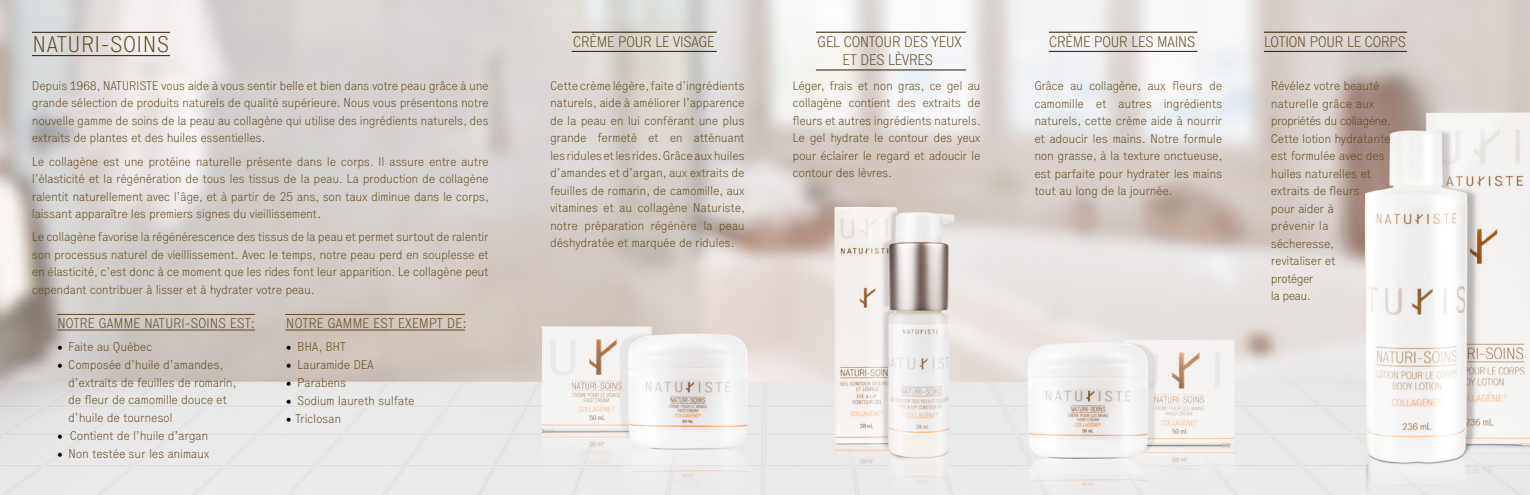
<style>
.page{position:relative;width:1530px;height:495px;background:#fff}
.page>*{position:absolute;margin:0;border:0;box-sizing:border-box;transform-origin:0 0}
.t1{font:100 22.38px "Executive 35";letter-spacing:-.01em;color:#5e471e}
.t2{font:100 15px/18px "Executive 35";letter-spacing:-.05em;color:#5e471e;text-align:center}
.t3{font:100 13.75px "Executive 35";letter-spacing:-.025em;color:#5e471e}
.t4{font:100 12.5px/17.5px "Executive 35";letter-spacing:-.025em;color:#5e471e;text-align:justify}
.s1{font-family:"Minion Pro";font-weight:400;font-size:15px;color:#000}
</style>
<div class="page">
<img style="left:0;top:0;width:1530px;height:495px">
<hr style="left:816px;top:32px;width:150px;height:1px;background:#281a00">
<hr style="left:816px;top:70px;width:150px;height:1px;background:#281a00">
<hr style="left:572px;top:32px;width:145px;height:1px;background:#281a00">
<hr style="left:572px;top:51px;width:145px;height:1px;background:#281a00">
<hr style="left:1049px;top:32px;width:148px;height:1px;background:#281a00">
<hr style="left:1049px;top:51px;width:148px;height:1px;background:#281a00">
<hr style="left:1264px;top:32px;width:143px;height:1px;background:#281a00">
<hr style="left:1264px;top:51px;width:143px;height:1px;background:#281a00">
<hr style="left:32px;top:32px;width:138px;height:1px;background:#281a00">
<hr style="left:32px;top:55px;width:138px;height:1px;background:#281a00">
<hr style="left:57px;top:314px;width:198px;height:1px;background:#5e471e">
<hr style="left:285px;top:314px;width:180px;height:1px;background:#5e471e">
<hr style="left:57px;top:330px;width:198px;height:1px;background:#5e471e">
<hr style="left:285px;top:330px;width:180px;height:1px;background:#5e471e">
<h1 class="t1" style="left:32px;top:30px;width:139px">NATURI-SOINS</h1>
<p class="t2" style="left:573px;top:33px;width:144px">CRÈME POUR LE VISAGE</p>
<p class="t2" style="left:1049px;top:33px;width:148px">CRÈME POUR LES MAINS</p>
<p class="t2" style="left:1264px;top:33px;width:144px">LOTION POUR LE CORPS</p>
<p class="t2" style="left:817px;top:33px;width:146px">GEL CONTOUR DES YEUX<br>ET DES LÈVRES</p>
<p class="t4" style="left:32px;top:77px;width:458px">Depuis 1968, NATURISTE vous aide à vous sentir belle et bien dans votre peau grâce à une grande sélection de produits naturels de qualité supérieure. Nous vous présentons notre nouvelle gamme de soins de la peau au collagène qui utilise des ingrédients naturels, des extraits de plantes et des huiles essentielles.</p>
<p class="t4" style="left:32px;top:152px;width:459px">Le collagène est une protéine naturelle présente dans le corps. Il assure entre autre l’élasticité et la régénération de tous les tissus de la peau. La production de collagène ralentit naturellement avec l’âge, et à partir de 25 ans, son taux diminue dans le corps, laissant apparaître les premiers signes du vieillissement.</p>
<p class="t4" style="left:32px;top:228px;width:458px">Le collagène favorise la régénérescence des tissus de la peau et permet surtout de ralentir son processus naturel de vieillissement. Avec le temps, notre peau perd en souplesse et en élasticité, c’est donc à ce moment que les rides font leur apparition. Le collagène peut cependant contribuer à lisser et à hydrater votre peau.</p>
<p class="t3" style="left:57px;top:314px;width:200px">NOTRE GAMME NATURI-SOINS EST:</p>
<p class="t4" style="left:57px;top:338px;width:97px"><span class="s1">•</span> Faite au Québec</p>
<p class="t4" style="left:68px;top:356px;width:170px;text-align:left;text-indent:-11px"><span class="s1">•</span> Composée d’huile d’amandes, d’extraits de feuilles de romarin, de fleur de camomille douce et d’huile de tournesol</p>
<p class="t4" style="left:57px;top:427px;width:153px"><span class="s1">•</span> Contient de l’huile d’argan</p>
<p class="t4" style="left:57px;top:445px;width:154px"><span class="s1">•</span> Non testée sur les animaux</p>
<p class="t3" style="left:286px;top:314px;width:183px">NOTRE GAMME EST EXEMPT DE:</p>
<p class="t4" style="left:286px;top:338px;width:62px"><span class="s1">•</span> BHA, BHT</p>
<p class="t4" style="left:286px;top:356px;width:89px"><span class="s1">•</span> Lauramide DEA</p>
<p class="t4" style="left:286px;top:374px;width:62px"><span class="s1">•</span> Parabens</p>
<p class="t4" style="left:286px;top:392px;width:130px"><span class="s1">•</span> Sodium laureth sulfate</p>
<p class="t4" style="left:286px;top:410px;width:57px"><span class="s1">•</span> Triclosan</p>
<p class="t4" style="left:550px;top:77px;width:197px">Cette crème légère, faite d’ingrédients naturels, aide à améliorer l’apparence de la peau en lui conférant une plus grande fermeté et en atténuant les ridules et les rides. Grâce aux huiles d’amandes et d’argan, aux extraits de feuilles de romarin, de camomille, aux vitamines et au collagène Naturiste, notre préparation régénère la peau déshydratée et marquée de ridules.</p>
<p class="t4" style="left:793px;top:77px;width:190px">Léger, frais et non gras, ce gel au collagène contient des extraits de fleurs et autres ingrédients naturels.<br>Le gel hydrate le contour des yeux pour éclairer le regard et adoucir le contour des lèvres.</p>
<p class="t4" style="left:1271px;top:77px;width:122px;text-align:left">Révélez votre beauté naturelle grâce aux propriétés du collagène.<br>Cette lotion hydratante est formulée avec des huiles naturelles et extraits de fleurs<br>pour aider à<br>prévenir la sécheresse,<br>revitaliser et<br>protéger<br>la peau.</p>
<p class="t4" style="left:1034px;top:77px;width:190px">Grâce au collagène, aux fleurs de camomille et autres ingrédients naturels, cette crème aide à nourrir et adoucir les mains. Notre formule non grasse, à la texture onctueuse, est parfaite pour hydrater les mains tout au long de la journée.</p>
</div>
